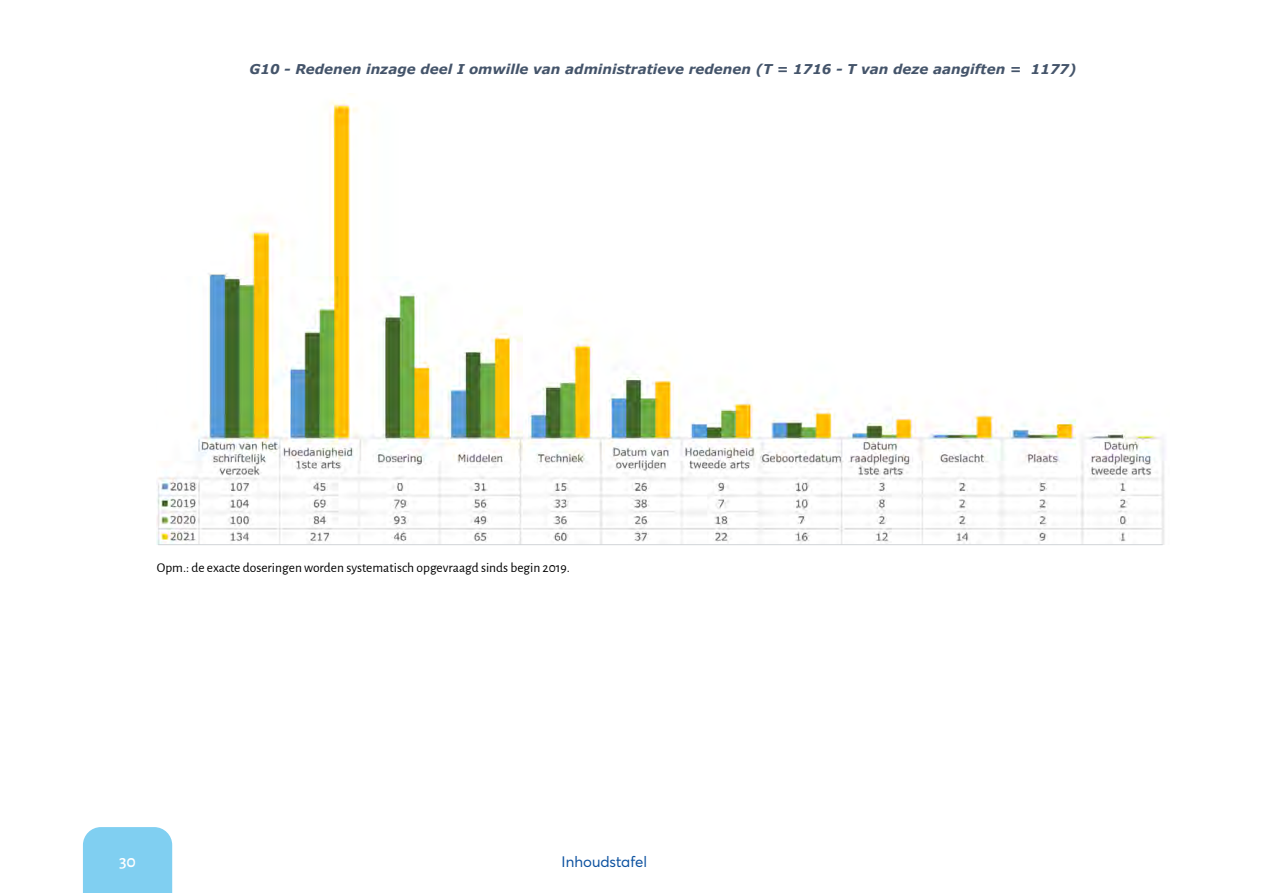
<style>
.page{position:relative;width:1263px;height:893px;background:#fff}
.page>*{position:absolute;margin:0;border:0;box-sizing:border-box;transform-origin:0 0}
.t1{font:500 18px "Alegreya Sans";color:#fff}
.t2{font:15px "Averta";color:#0d52a0}
.t3{font:italic 700 13.5px "Verdana";color:#44546a}
.legende_tableau{font:13.5px "Alegreya Sans";color:#000}
</style>
<div class="page">
<div style="left:83px;top:827px;width:89px;height:66px;background:#80cff1"></div>
<img style="left:156px;top:100px;width:1009px;height:445px">
<hr style="left:158px;top:544px;width:1004px;height:1px;background:#d1d4d8">
<p class="t3" style="left:249px;top:60px;width:828px">G10 - Redenen inzage deel I omwille van administratieve redenen (T = 1716 - T van deze aangiften = 1177)</p>
<p class="legende_tableau" style="left:157px;top:558px;width:414px">Opm.: de exacte doseringen worden systematisch opgevraagd sinds begin 2019.</p>
<h1 class="t1" style="left:119px;top:849px;width:19px">30</h1>
<p class="t2" style="left:562px;top:852px;width:87px">Inhoudstafel</p>
</div>
